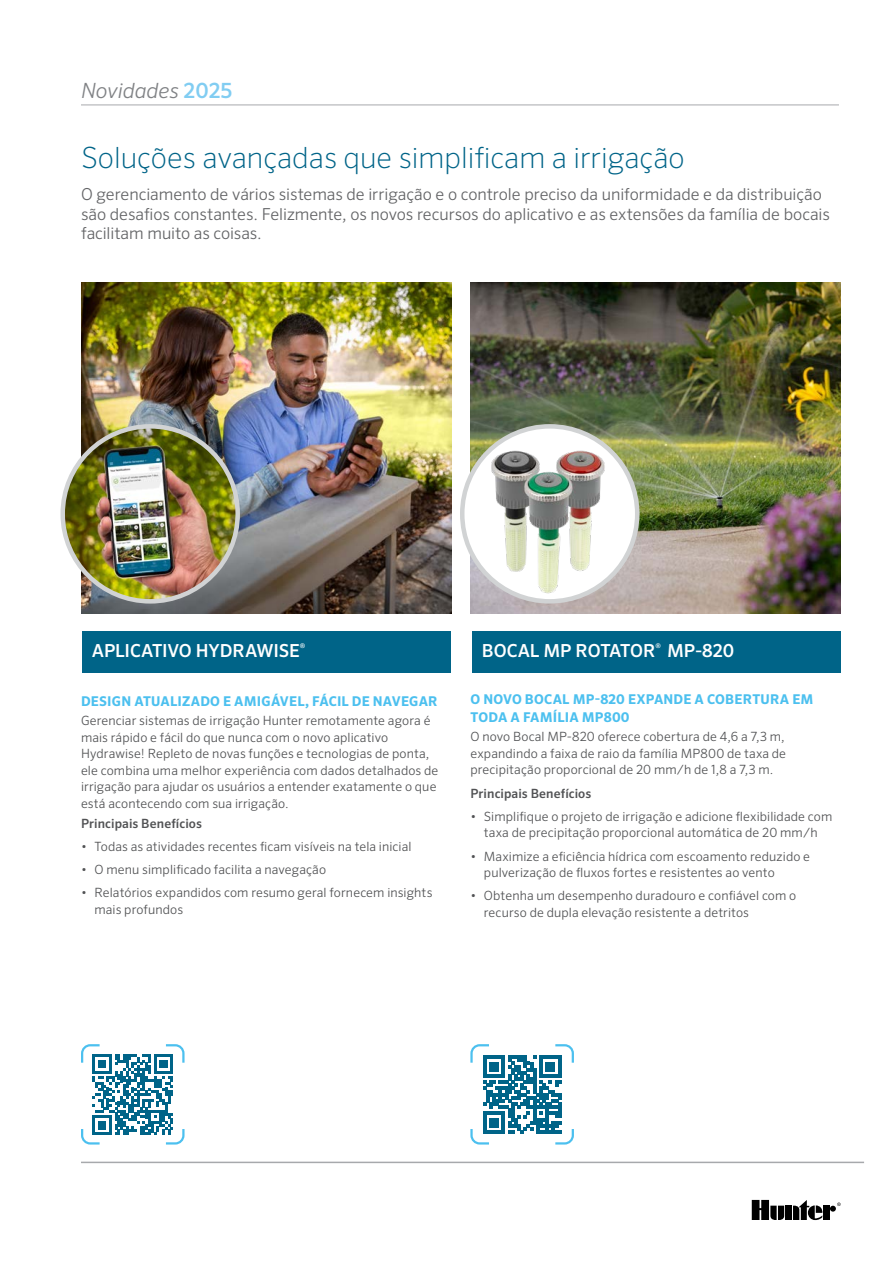
<style>
.page{position:relative;width:893px;height:1263px;background:#fff}
.page>*{position:absolute;margin:0;border:0;box-sizing:border-box;transform-origin:0 0}
.t1{font:200 29.25px "Sero Pro";color:#006488}
.t2{font:italic 300 21px "Sero Pro";color:#808285}
.t3{font:500 18px "Sero Pro";letter-spacing:-.01em;color:#fff}
.t4{font:300 16.5px/19.5px "Sero Pro";letter-spacing:-.005em;color:#636466}
.t5{font:700 13.5px/18px "Sero Pro";letter-spacing:.015em;color:#4cc0ef}
.t6{font:300 12.75px/16.5px "Sero Pro";letter-spacing:.01em;color:#515254}
.t7{font:500 12.75px "Sero Pro";letter-spacing:.005em;color:#515254}
.s1{font-weight:500;font-style:normal;color:#81cdf2}
</style>
<div class="page">
<hr style="left:81px;top:105px;width:758px;height:1px;background:#a7a9ac">
<div style="left:785px;top:1205px;width:7px;height:15px;background:#000"></div>
<svg style="left:830px;top:1202px;width:11px;height:9px"></svg>
<div style="left:823px;top:1205px;width:6px;height:15px;background:#000"></div>
<svg style="left:793px;top:1200px;width:29px;height:20px"></svg>
<svg style="left:752px;top:1200px;width:32px;height:20px"></svg>
<hr style="left:81px;top:1162px;width:783px;height:1px;background:#a7a9ac">
<img style="left:81px;top:283px;width:370px;height:330px">
<img style="left:470px;top:283px;width:371px;height:330px">
<div style="left:82px;top:631px;width:368px;height:42px;background:#006488"></div>
<div style="left:472px;top:631px;width:369px;height:42px;background:#006488"></div>
<svg style="left:81px;top:1044px;width:104px;height:100px"></svg>
<svg style="left:470px;top:1044px;width:104px;height:100px"></svg>
<img style="left:63px;top:426px;width:175px;height:175px;border-radius:87px">
<div style="left:60px;top:424px;width:180px;height:180px;border:4px solid #d1d3d4;border-radius:50%"></div>
<svg style="left:462px;top:426px;width:175px;height:175px"></svg>
<img style="left:462px;top:447px;width:175px;height:147px">
<div style="left:460px;top:424px;width:179px;height:180px;border:4px solid #d1d3d4;border-radius:50%"></div>
<h2 class="t2" style="left:81px;top:78px;width:153px">Novidades <span class="s1">2025</span></h2>
<h1 class="t1" style="left:81px;top:141px;width:605px">Soluções avançadas que simplificam a irrigação</h1>
<p class="t4" style="left:81px;top:185px;width:750px">O gerenciamento de vários sistemas de irrigação e o controle preciso da uniformidade e da distribuição são desafios constantes. Felizmente, os novos recursos do aplicativo e as extensões da família de bocais facilitam muito as coisas.</p>
<h3 class="t3" style="left:92px;top:640px;width:215px">APLICATIVO HYDRAWISE<sup>®</sup></h3>
<h3 class="t3" style="left:482px;top:640px;width:254px">BOCAL MP ROTATOR<sup>®</sup> MP-820</h3>
<p class="t5" style="left:81px;top:692px;width:358px">DESIGN ATUALIZADO E AMIGÁVEL, FÁCIL DE NAVEGAR</p>
<p class="t6" style="left:81px;top:713px;width:359px">Gerenciar sistemas de irrigação Hunter remotamente agora é mais rápido e fácil do que nunca com o novo aplicativo Hydrawise! Repleto de novas funções e tecnologias de ponta, ele combina uma melhor experiência com dados detalhados de irrigação para ajudar os usuários a entender exatamente o que está acontecendo com sua irrigação.</p>
<p class="t7" style="left:81px;top:815px;width:122px">Principais Benefícios</p>
<p class="t6" style="left:81px;top:838px;width:332px">• Todas as atividades recentes ficam visíveis na tela inicial</p>
<p class="t6" style="left:81px;top:861px;width:247px">• O menu simplificado facilita a navegação</p>
<p class="t6" style="left:95px;top:884px;width:339px;text-indent:-14px">• Relatórios expandidos com resumo geral fornecem insights mais profundos</p>
<p class="t5" style="left:470px;top:690px;width:345px">O NOVO BOCAL MP-820 EXPANDE A COBERTURA EM<br>TODA A FAMÍLIA MP800</p>
<p class="t6" style="left:470px;top:728px;width:317px;text-align:justify">O novo Bocal MP-820 oferece cobertura de 4,6 a 7,3 m, expandindo a faixa de raio da família MP800 de taxa de precipitação proporcional de 20 mm/h de 1,8 a 7,3 m.</p>
<p class="t7" style="left:470px;top:785px;width:122px">Principais Benefícios</p>
<p class="t6" style="left:470px;top:808px;width:363px;text-align:center">• Simplifique o projeto de irrigação e adicione flexibilidade com taxa de precipitação proporcional automática de 20 mm/h</p>
<p class="t6" style="left:484px;top:848px;width:328px;text-indent:-14px">• Maximize a eficiência hídrica com escoamento reduzido e pulverização de fluxos fortes e resistentes ao vento</p>
<p class="t6" style="left:484px;top:887px;width:314px;text-indent:-14px">• Obtenha um desempenho duradouro e confiável com o recurso de dupla elevação resistente a detritos</p>
</div>
